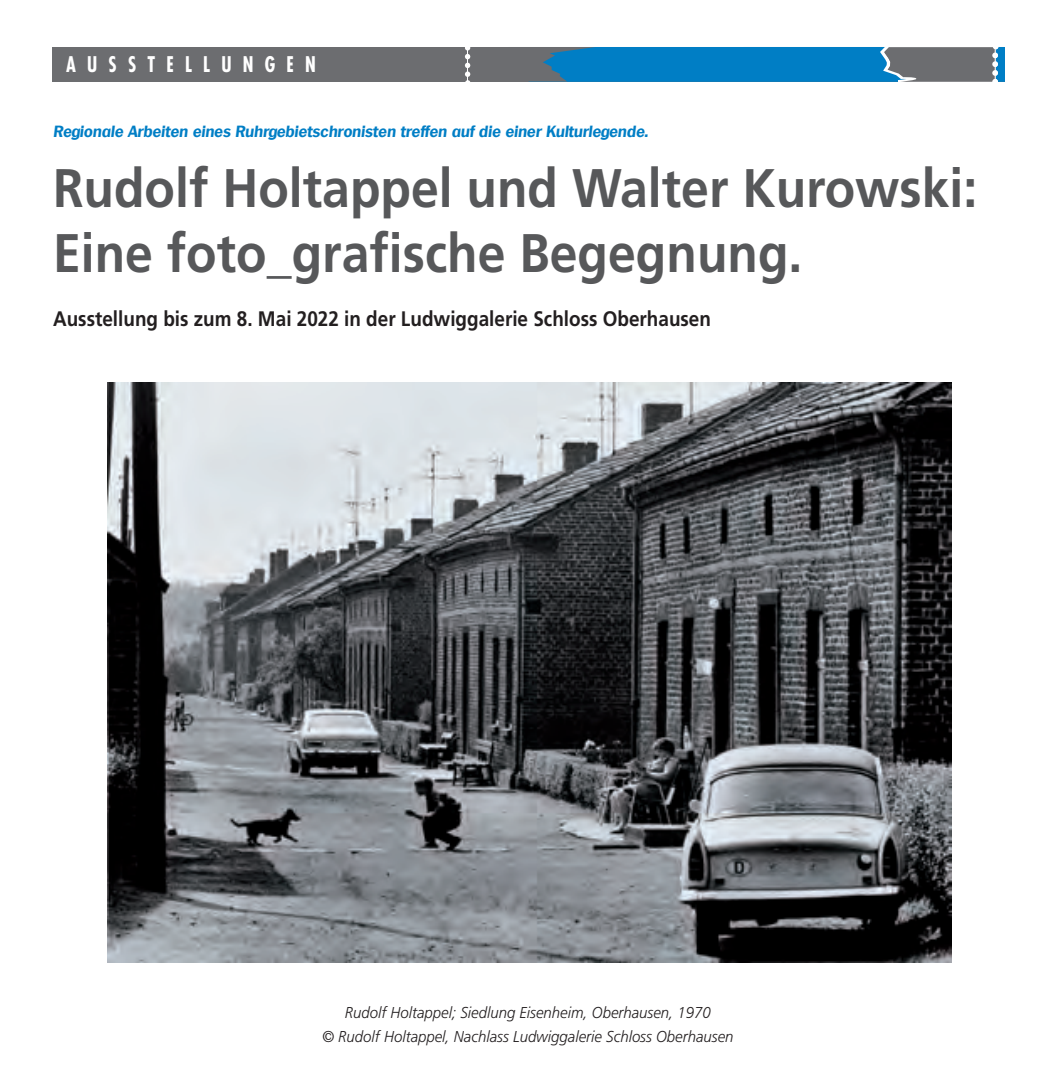
<style>
.page{position:relative;width:1054px;height:1073px;background:#fff}
.page>*{position:absolute;margin:0;border:0;box-sizing:border-box;transform-origin:0 0}
.t1{font:700 54.25px/65.1px "Frutiger";color:#57585a;scale:.92 1}
.t2{font:700 21px "Frutiger";color:#231f20;scale:.9 1}
.t3{font:700 condensed 21px "Futura";letter-spacing:.6em;color:#fff;scale:.89 1}
.t4{font:italic 300 15.75px/24.5px "Frutiger";color:#231f20;text-align:center;scale:.95 1}
.t5{font:italic 700 15.75px "Futon";color:#007ec5}
</style>
<div class="page">
<div style="left:53px;top:47px;width:951px;height:35px;background:#6c6d70"></div>
<svg style="left:465px;top:47px;width:539px;height:35px"></svg>
<hr style="left:994px;top:49px;width:1px;height:31px;background:#fff">
<img style="left:107px;top:383px;width:844px;height:579px">
<h2 class="t3" style="left:66px;top:51px;width:282px">AUSSTELLUNGEN</h2>
<h2 class="t3" style="left:66px;top:51px;width:134px">RAHMEN</h2>
<p class="t5" style="left:53px;top:122px;width:596px">Regionale Arbeiten eines Ruhrgebietschronisten treffen auf die einer Kulturlegende.</p>
<h1 class="t1" style="left:53px;top:155px;width:1005px">Rudolf Holtappel und Walter Kurowski:<br>Eine foto_grafische Begegnung.</h1>
<h2 class="t2" style="left:53px;top:307px;width:732px">Ausstellung bis zum 8. Mai 2022 in der Ludwiggalerie Schloss Oberhausen</h2>
<p class="t4" style="left:322px;top:1000px;width:434px">Rudolf Holtappel; Siedlung Eisenheim, Oberhausen, 1970<br>© Rudolf Holtappel, Nachlass Ludwiggalerie Schloss Oberhausen</p>
</div>
